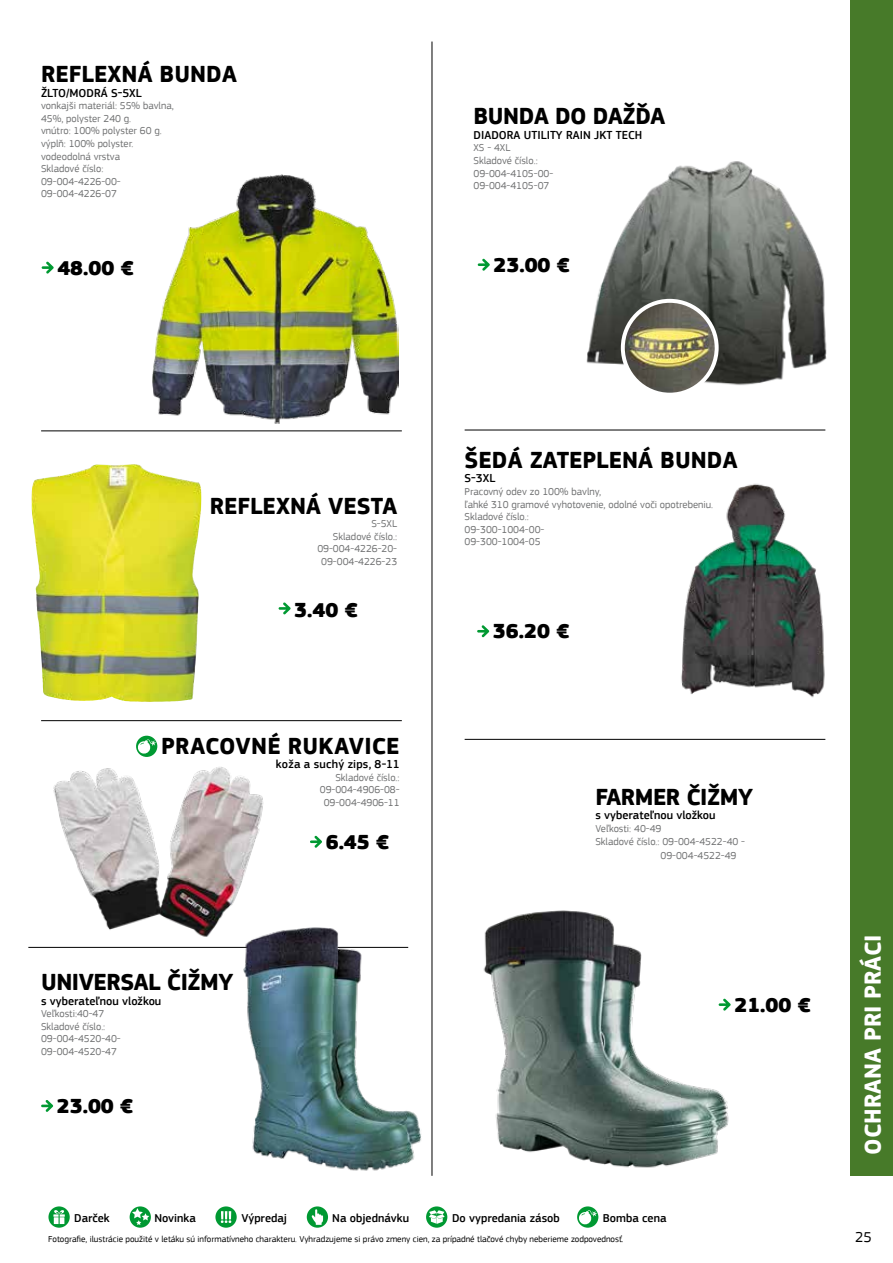
<style>
.page{position:relative;width:893px;height:1263px;background:#fff}
.page>*{position:absolute;margin:0;border:0;box-sizing:border-box;transform-origin:0 0}
.t1{font:700 24px "PF Square Sans Pro";color:#000}
.t2{font:700 24px "PF Square Sans Pro";letter-spacing:-.02em;color:#000}
.t3{font:700 24px "PF Square Sans Pro";color:#fff}
.t4{font:900 21px "PF Square Sans Pro";color:#000}
.t5{font:15px "PF Square Sans Pro";color:#000}
.t6{font:500 12px "PF Square Sans Pro";color:#000}
.t7{font:10.5px/12.6px "PF Square Sans Pro";color:#707172}
.t8{font:9px "PF Square Sans Pro";color:#000}
</style>
<div class="page">
<img style="left:483px;top:910px;width:246px;height:258px">
<svg style="left:719px;top:998px;width:12px;height:12px"></svg>
<svg style="left:310px;top:836px;width:12px;height:12px"></svg>
<svg style="left:41px;top:1100px;width:12px;height:12px"></svg>
<svg style="left:478px;top:259px;width:12px;height:12px"></svg>
<hr style="left:41px;top:720px;width:361px;height:1px;background:#000">
<hr style="left:465px;top:739px;width:360px;height:1px;background:#000">
<hr style="left:465px;top:430px;width:360px;height:1px;background:#000">
<hr style="left:41px;top:430px;width:361px;height:1px;background:#000">
<hr style="left:28px;top:947px;width:380px;height:1px;background:#000">
<div style="left:850px;top:0;width:43px;height:1176px;background:#477a29"></div>
<img style="left:53px;top:767px;width:211px;height:169px">
<img style="left:586px;top:161px;width:241px;height:225px">
<img style="left:623px;top:301px;width:94px;height:94px;border-radius:47px">
<div style="left:621px;top:299px;width:98px;height:98px;border:4px solid #fff;border-radius:50%"></div>
<hr style="left:432px;top:42px;width:1px;height:1134px;background:#000">
<img style="left:153px;top:175px;width:245px;height:248px">
<svg style="left:42px;top:261px;width:12px;height:13px"></svg>
<img style="left:31px;top:464px;width:167px;height:238px">
<svg style="left:279px;top:602px;width:12px;height:12px"></svg>
<img style="left:202px;top:928px;width:231px;height:245px">
<div style="left:136px;top:736px;width:21px;height:21px;background:#009932;border-radius:50%"></div>
<svg style="left:137px;top:739px;width:19px;height:15px"></svg>
<img style="left:681px;top:483px;width:144px;height:215px">
<svg style="left:477px;top:625px;width:12px;height:12px"></svg>
<svg style="left:48px;top:1206px;width:22px;height:22px"></svg>
<svg style="left:130px;top:1206px;width:21px;height:22px"></svg>
<svg style="left:132px;top:1208px;width:17px;height:17px"></svg>
<svg style="left:215px;top:1206px;width:22px;height:22px"></svg>
<svg style="left:307px;top:1206px;width:21px;height:22px"></svg>
<svg style="left:426px;top:1206px;width:21px;height:22px"></svg>
<svg style="left:577px;top:1206px;width:21px;height:22px"></svg>
<svg style="left:578px;top:1210px;width:19px;height:15px"></svg>
<h1 class="t1" style="left:41px;top:60px;width:197px">REFLEXNÁ BUNDA</h1>
<p class="t6" style="left:41px;top:86px;width:102px">ŽLTO/MODRÁ S-5XL</p>
<p class="t7" style="left:41px;top:100px;width:134px">vonkajši materiál: 55% bavlna,<br>45%, polyster 240 g.<br>vnútro: 100% polyster 60 g. výplň: 100% polyster. vodeodolná vrstva<br>Skladové číslo:<br>09-004-4226-00-<br>09-004-4226-07</p>
<h2 class="t4" style="left:57px;top:255px;width:78px">48.00 €</h2>
<h1 class="t2" style="left:473px;top:102px;width:193px">BUNDA DO DAŽĎA</h1>
<p class="t6" style="left:473px;top:128px;width:170px">DIADORA UTILITY RAIN JKT TECH</p>
<p class="t7" style="left:473px;top:142px;width:81px">XS - 4XL<br>Skladové číslo.:<br>09-004-4105-00-<br>09-004-4105-07</p>
<h2 class="t4" style="left:493px;top:252px;width:78px">23.00 €</h2>
<h1 class="t1" style="left:210px;top:492px;width:189px">REFLEXNÁ VESTA</h1>
<p class="t7" style="left:317px;top:517px;width:81px;text-align:right">S-5XL<br>Skladové číslo.:<br>09-004-4226-20-<br>09-004-4226-23</p>
<h2 class="t4" style="left:294px;top:597px;width:65px">3.40 €</h2>
<h1 class="t1" style="left:161px;top:731px;width:240px">PRACOVNÉ RUKAVICE</h1>
<p class="t6" style="left:276px;top:757px;width:125px">koža a suchý zips, 8-11</p>
<p class="t7" style="left:320px;top:771px;width:81px;text-align:right">Skladové číslo.:<br>09-004-4906-08-<br>09-004-4906-11</p>
<h1 class="t2" style="left:41px;top:968px;width:194px">UNIVERSAL ČIŽMY</h1>
<p class="t6" style="left:41px;top:994px;width:122px">s vyberateľnou vložkou</p>
<p class="t7" style="left:41px;top:1007px;width:81px">Veľkosti:40-47<br>Skladové číslo.:<br>09-004-4520-40-<br>09-004-4520-47</p>
<h2 class="t4" style="left:57px;top:1093px;width:78px">23.00 €</h2>
<h2 class="t4" style="left:326px;top:829px;width:65px">6.45 €</h2>
<h1 class="t1" style="left:465px;top:446px;width:274px">ŠEDÁ ZATEPLENÁ BUNDA</h1>
<p class="t6" style="left:465px;top:471px;width:32px">S-3XL</p>
<p class="t7" style="left:465px;top:485px;width:250px">Pracovný odev zo 100% bavlny,<br>ľahké 310 gramové vyhotovenie, odolné voči opotrebeniu.<br>Skladové číslo.:<br>09-300-1004-00-<br>09-300-1004-05</p>
<h2 class="t4" style="left:493px;top:618px;width:78px">36.20 €</h2>
<h1 class="t2" style="left:595px;top:783px;width:159px">FARMER ČIŽMY</h1>
<p class="t6" style="left:595px;top:808px;width:122px">s vyberateľnou vložkou</p>
<p class="t7" style="left:595px;top:822px;width:151px">Veľkosti: 40-49<br>Skladové číslo.: 09-004-4522-40 -</p>
<p class="t7" style="left:661px;top:849px;width:77px">09-004-4522-49</p>
<h2 class="t4" style="left:734px;top:992px;width:78px">21.00 €</h2>
<h1 class="t3" style="left:858px;top:1154px;width:221px;rotate:-90deg">OCHRANA PRI PRÁCI</h1>
<h1 class="t3" style="left:858px;top:1154px;width:123px;rotate:-90deg">KERTÉSZET</h1>
<p class="t6" style="left:74px;top:1210px;width:37px">Darček</p>
<p class="t6" style="left:154px;top:1210px;width:43px">Novinka</p>
<p class="t6" style="left:241px;top:1210px;width:47px">Výpredaj</p>
<p class="t6" style="left:332px;top:1210px;width:78px">Na objednávku</p>
<p class="t6" style="left:452px;top:1211px;width:109px">Do vypredania zásob</p>
<p class="t6" style="left:603px;top:1210px;width:65px">Bomba cena</p>
<p class="t8" style="left:48px;top:1233px;width:577px">Fotografie, ilustrácie použité v letáku sú informatívneho charakteru. Vyhradzujeme si právo zmeny cien, za prípadné tlačové chyby neberieme zodpovednosť.</p>
<h3 class="t5" style="left:855px;top:1228px;width:18px">25</h3>
</div>
